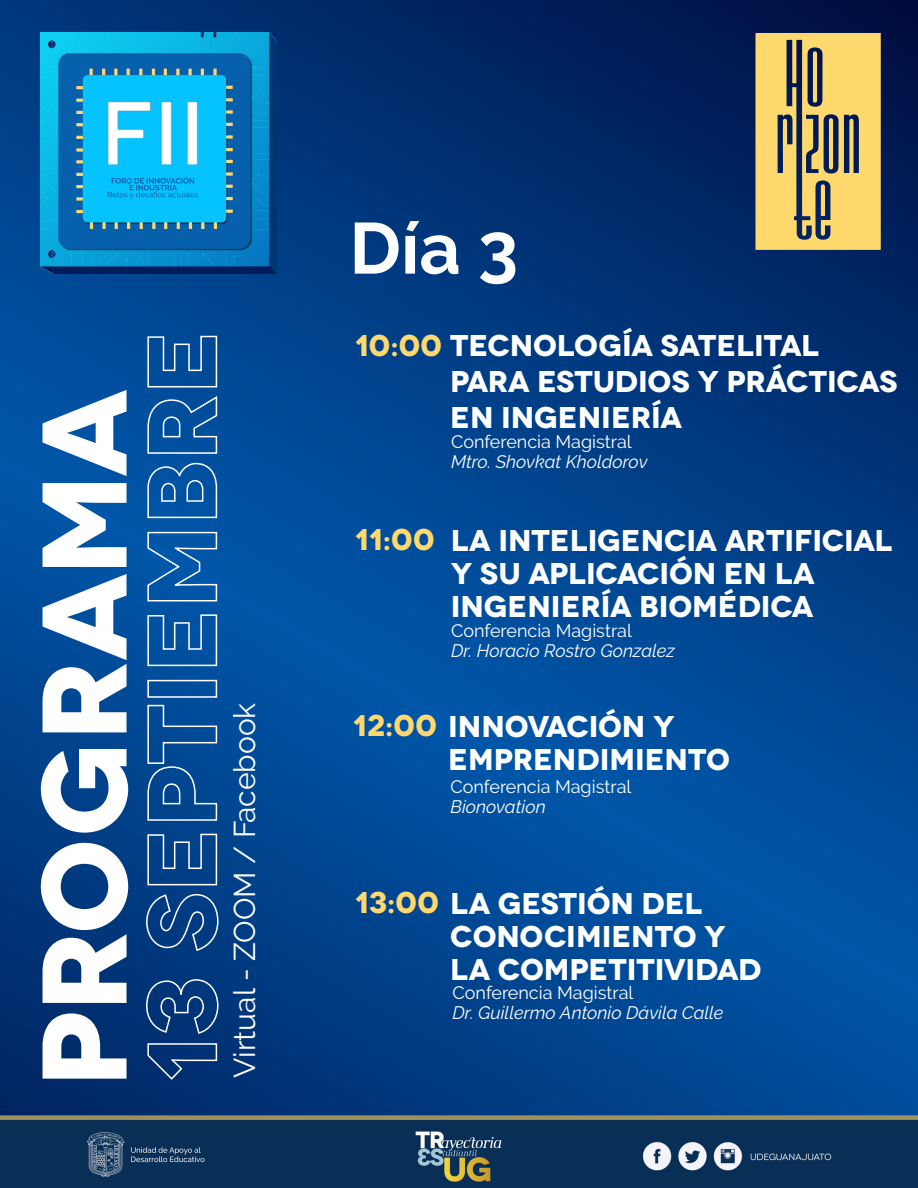
<style>
.page{position:relative;width:918px;height:1188px;background:#fff}
.page>*{position:absolute;margin:0;border:0;box-sizing:border-box;transform-origin:0 0}
.t1{font:700 120px "Novecentowide";letter-spacing:-.02em;color:#fff}
.t2{font:700 72px "Raleway";color:#fff}
.t3{font:700 30px/33px "Novecentowide";color:#fff}
.t4{font:30px "Raleway";color:#fff}
.t5{font:700 30px "Novecentowide";color:#ffd86e}
.t6{font:italic 18px "Raleway";color:#fff}
.t7{font:18px "Raleway";color:#fff}
.s1{color:#ffd86e}
</style>
<div class="page">
<img style="left:0;top:4px;width:918px;height:1184px">
<img style="left:41px;top:33px;width:235px;height:241px">
<svg style="left:146px;top:1042px;width:72px;height:39px"></svg>
<svg style="left:145px;top:978px;width:74px;height:57px"></svg>
<svg style="left:145px;top:893px;width:74px;height:59px"></svg>
<svg style="left:147px;top:833px;width:71px;height:53px"></svg>
<svg style="left:147px;top:704px;width:71px;height:118px"></svg>
<div style="left:147px;top:680px;width:70px;height:18px;border:2px solid #fff"></div>
<svg style="left:147px;top:614px;width:71px;height:53px"></svg>
<svg style="left:146px;top:531px;width:72px;height:71px"></svg>
<svg style="left:147px;top:462px;width:71px;height:57px"></svg>
<svg style="left:147px;top:395px;width:71px;height:60px"></svg>
<svg style="left:147px;top:335px;width:71px;height:53px"></svg>
<svg style="left:755px;top:33px;width:126px;height:217px"></svg>
<h1 class="t1" style="left:9px;top:1088px;width:700px;rotate:-90deg">PROGRAMA</h1>
<p class="t4" style="left:227px;top:1078px;width:377px;rotate:-90deg">Virtual - ZOOM / Facebook</p>
<h2 class="t2" style="left:349px;top:207px;width:170px">Día 3</h2>
<p class="t3" style="left:450px;top:328px;width:449px;line-height:36px;text-indent:-95px"><span class="s1">10:00</span> TECNOLOGÍA SATELITAL<br>PARA ESTUDIOS Y PRÁCTICAS<br>EN INGENIERÍA</p>
<p class="t7" style="left:451px;top:431px;width:182px">Conferencia Magistral</p>
<p class="t6" style="left:451px;top:451px;width:198px">Mtro. Shovkat Kholdorov</p>
<p class="t5" style="left:355px;top:521px;width:81px">11:00</p>
<p class="t3" style="left:451px;top:524px;width:443px">LA INTELIGENCIA ARTIFICIAL<br>Y SU APLICACIÓN EN LA<br>INGENIERÍA BIOMÉDICA</p>
<p class="t7" style="left:451px;top:621px;width:182px">Conferencia Magistral</p>
<p class="t6" style="left:451px;top:640px;width:225px">Dr. Horacio Rostro Gonzalez</p>
<p class="t3" style="left:448px;top:710px;width:283px;text-indent:-95px"><span class="s1">12:00</span> INNOVACIÓN Y<br>EMPRENDIMIENTO</p>
<p class="t7" style="left:451px;top:777px;width:182px">Conferencia Magistral</p>
<p class="t6" style="left:451px;top:796px;width:97px">Bionovation</p>
<p class="t3" style="left:355px;top:887px;width:349px"><span class="s1">13:00</span> LA GESTIÓN DEL</p>
<p class="t3" style="left:450px;top:920px;width:313px">CONOCIMIENTO Y<br>LA COMPETITIVIDAD</p>
<p class="t7" style="left:453px;top:982px;width:182px">Conferencia Magistral</p>
<p class="t6" style="left:453px;top:1002px;width:273px">Dr. Guillermo Antonio Dávila Calle</p>
</div>
